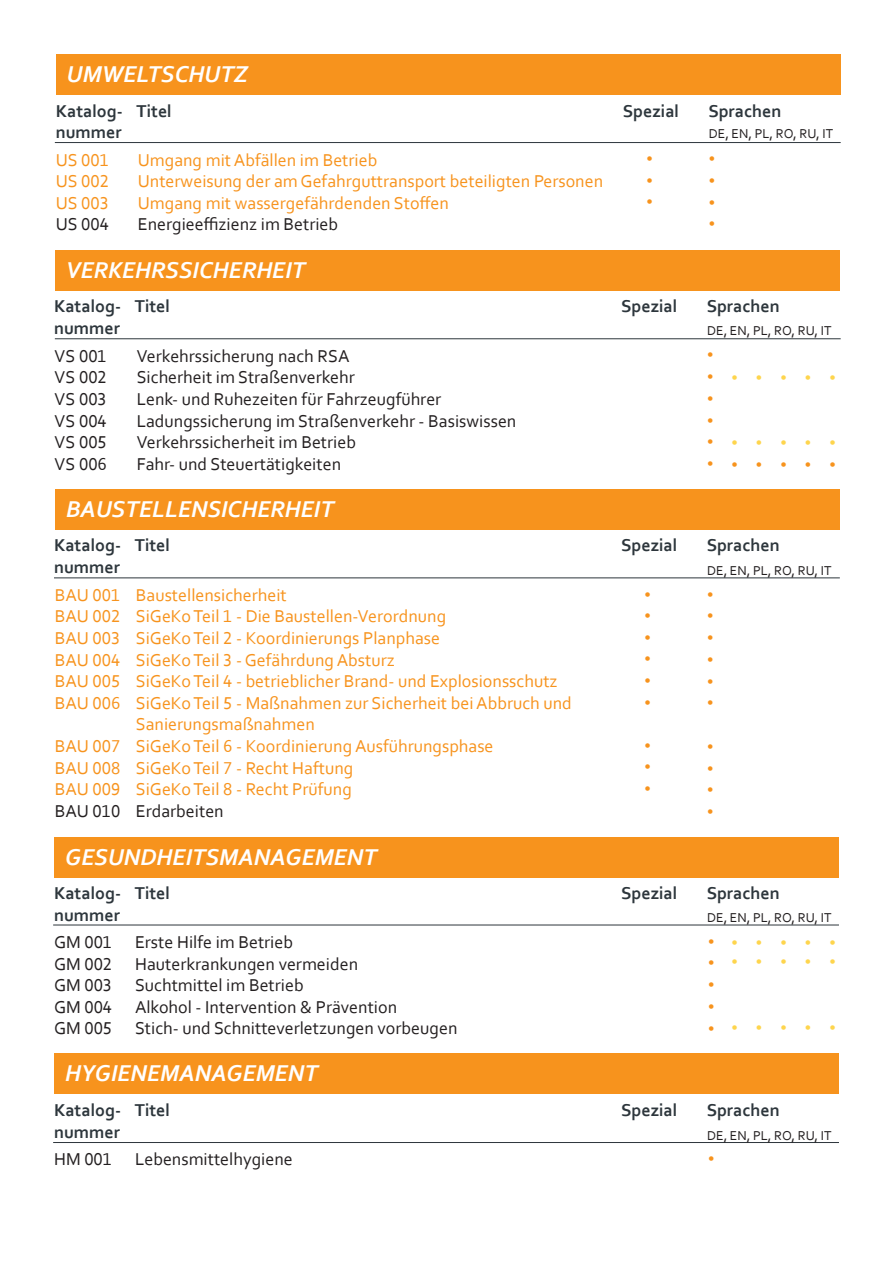
<style>
.page{position:relative;width:893px;height:1263px;background:#fff}
.page>*{position:absolute;margin:0;border:0;box-sizing:border-box;transform-origin:0 0}
.t1{font:italic 700 24px "Corbel";color:#fff}
.t2{font:18px/21.6px "Corbel";color:#f7931d;text-align:justify}
.t3{font:18px/21.6px "Corbel";color:#231f20;text-align:justify}
.t4{font:700 18px "Corbel";color:#2d363c}
.t5{font:18px/21.8px "Arial";color:#f7931d;text-align:justify}
.t6{font:18px "Arial";color:#fed54d}
.t7{font:13.5px "Corbel";color:#231f20}
</style>
<div class="page">
<div style="left:55px;top:250px;width:785px;height:40px;background:#f7931d"></div>
<div style="left:54px;top:837px;width:785px;height:40px;background:#f7931d"></div>
<div style="left:54px;top:1053px;width:785px;height:41px;background:#f7931d"></div>
<div style="left:55px;top:489px;width:785px;height:40px;background:#f7931d"></div>
<hr style="left:55px;top:338px;width:786px;height:1px;background:#2d363c">
<hr style="left:53px;top:925px;width:786px;height:1px;background:#2d363c">
<hr style="left:53px;top:1142px;width:786px;height:1px;background:#2d363c">
<hr style="left:54px;top:577px;width:786px;height:1px;background:#2d363c">
<div style="left:56px;top:55px;width:785px;height:40px;background:#f7931d"></div>
<hr style="left:55px;top:142px;width:786px;height:1px;background:#2d363c">
<h1 class="t1" style="left:67px;top:60px;width:183px">UMWELTSCHUTZ</h1>
<p class="t4" style="left:56px;top:99px;width:118px">Katalog- Titel</p>
<p class="t4" style="left:623px;top:99px;width:58px">Spezial</p>
<p class="t4" style="left:708px;top:99px;width:75px">Sprachen</p>
<p class="t4" style="left:56px;top:121px;width:68px">nummer</p>
<p class="t7" style="left:709px;top:126px;width:126px">DE, EN, PL, RO, RU, IT</p>
<p class="t5" style="left:709px;top:148px;width:8px">• • • •</p>
<p class="t2" style="left:138px;top:148px;width:467px;text-align:left">Umgang mit Abfällen im Betrieb<br>Unterweisung der am Gefahrguttransport beteiligten Personen<br>Umgang mit wassergefährdenden Stoffen</p>
<p class="t3" style="left:138px;top:213px;width:202px">Energieeffizienz im Betrieb</p>
<p class="t2" style="left:56px;top:148px;width:55px">US 001<br>US 002<br>US 003</p>
<p class="t3" style="left:56px;top:213px;width:55px">US 004</p>
<p class="t5" style="left:646px;top:148px;width:8px">• • •</p>
<h1 class="t1" style="left:66px;top:255px;width:241px">VERKEHRSSICHERHEIT</h1>
<p class="t4" style="left:54px;top:295px;width:118px">Katalog- Titel</p>
<p class="t4" style="left:621px;top:295px;width:58px">Spezial</p>
<p class="t4" style="left:707px;top:295px;width:75px">Sprachen</p>
<p class="t4" style="left:54px;top:317px;width:68px">nummer</p>
<p class="t7" style="left:707px;top:322px;width:126px">DE, EN, PL, RO, RU, IT</p>
<p class="t5" style="left:707px;top:344px;width:8px">• • • • • •</p>
<p class="t3" style="left:137px;top:344px;width:381px;text-align:left">Verkehrssicherung nach RSA<br>Sicherheit im Straßenverkehr<br>Lenk- und Ruhezeiten für Fahrzeugführer Ladungssicherung im Straßenverkehr - Basiswissen Verkehrssicherheit im Betrieb<br>Fahr- und Steuertätigkeiten</p>
<p class="t3" style="left:55px;top:344px;width:54px">VS 001<br>VS 002<br>VS 003<br>VS 004<br>VS 005<br>VS 006</p>
<p class="t6" style="left:731px;top:365px;width:106px">• • • • •</p>
<p class="t6" style="left:731px;top:430px;width:106px">• • • • •</p>
<p class="t5" style="left:731px;top:453px;width:106px">• • • • •</p>
<h1 class="t1" style="left:66px;top:494px;width:269px">BAUSTELLENSICHERHEIT</h1>
<p class="t4" style="left:54px;top:534px;width:118px">Katalog- Titel</p>
<p class="t4" style="left:621px;top:534px;width:58px">Spezial</p>
<p class="t4" style="left:707px;top:534px;width:75px">Sprachen</p>
<p class="t4" style="left:54px;top:556px;width:68px">nummer</p>
<p class="t7" style="left:707px;top:562px;width:126px">DE, EN, PL, RO, RU, IT</p>
<p class="t2" style="left:55px;top:584px;width:67px">BAU 001<br>BAU 002<br>BAU 003<br>BAU 004<br>BAU 005<br>BAU 006</p>
<p class="t2" style="left:55px;top:735px;width:67px">BAU 007<br>BAU 008<br>BAU 009</p>
<p class="t3" style="left:55px;top:800px;width:67px">BAU 010</p>
<p class="t2" style="left:136px;top:584px;width:438px;text-align:left">Baustellensicherheit<br>SiGeKo Teil 1 - Die Baustellen-Verordnung<br>SiGeKo Teil 2 - Koordinierungs Planphase<br>SiGeKo Teil 3 - Gefährdung Absturz<br>SiGeKo Teil 4 - betrieblicher Brand- und Explosionsschutz SiGeKo Teil 5 - Maßnahmen zur Sicherheit bei Abbruch und Sanierungsmaßnahmen<br>SiGeKo Teil 6 - Koordinierung Ausführungsphase<br>SiGeKo Teil 7 - Recht Haftung<br>SiGeKo Teil 8 - Recht Prüfung</p>
<p class="t3" style="left:136px;top:800px;width:89px">Erdarbeiten</p>
<h1 class="t1" style="left:65px;top:842px;width:313px">GESUNDHEITSMANAGEMENT</h1>
<p class="t5" style="left:645px;top:583px;width:8px">• • • • • •</p>
<p class="t5" style="left:645px;top:734px;width:8px">• • •</p>
<p class="t5" style="left:707px;top:583px;width:8px">• • • • • •</p>
<p class="t5" style="left:707px;top:735px;width:8px">• • • •</p>
<p class="t4" style="left:54px;top:882px;width:118px">Katalog- Titel</p>
<p class="t4" style="left:621px;top:882px;width:58px">Spezial</p>
<p class="t4" style="left:707px;top:882px;width:75px">Sprachen</p>
<p class="t4" style="left:54px;top:903px;width:68px">nummer</p>
<p class="t7" style="left:707px;top:909px;width:126px">DE, EN, PL, RO, RU, IT</p>
<p class="t3" style="left:54px;top:931px;width:60px">GM 001<br>GM 002<br>GM 003<br>GM 004<br>GM 005</p>
<p class="t3" style="left:135px;top:931px;width:324px;text-align:left">Erste Hilfe im Betrieb<br>Hauterkrankungen vermeiden<br>Suchtmittel im Betrieb<br>Alkohol - Intervention &amp; Prävention<br>Stich- und Schnitteverletzungen vorbeugen</p>
<h1 class="t1" style="left:65px;top:1058px;width:254px">HYGIENEMANAGEMENT</h1>
<p class="t5" style="left:708px;top:930px;width:8px">• • • • •</p>
<p class="t6" style="left:731px;top:930px;width:106px">• • • • •</p>
<p class="t6" style="left:731px;top:949px;width:106px">• • • • •</p>
<p class="t6" style="left:731px;top:1016px;width:106px">• • • • •</p>
<p class="t4" style="left:54px;top:1099px;width:118px">Katalog- Titel</p>
<p class="t4" style="left:621px;top:1099px;width:58px">Spezial</p>
<p class="t4" style="left:707px;top:1099px;width:75px">Sprachen</p>
<p class="t4" style="left:54px;top:1121px;width:68px">nummer</p>
<p class="t7" style="left:707px;top:1127px;width:126px">DE, EN, PL, RO, RU, IT</p>
<p class="t3" style="left:54px;top:1148px;width:60px">HM 001</p>
<p class="t3" style="left:135px;top:1148px;width:159px">Lebensmittelhygiene</p>
<p class="t5" style="left:708px;top:1148px;width:8px">•</p>
</div>
